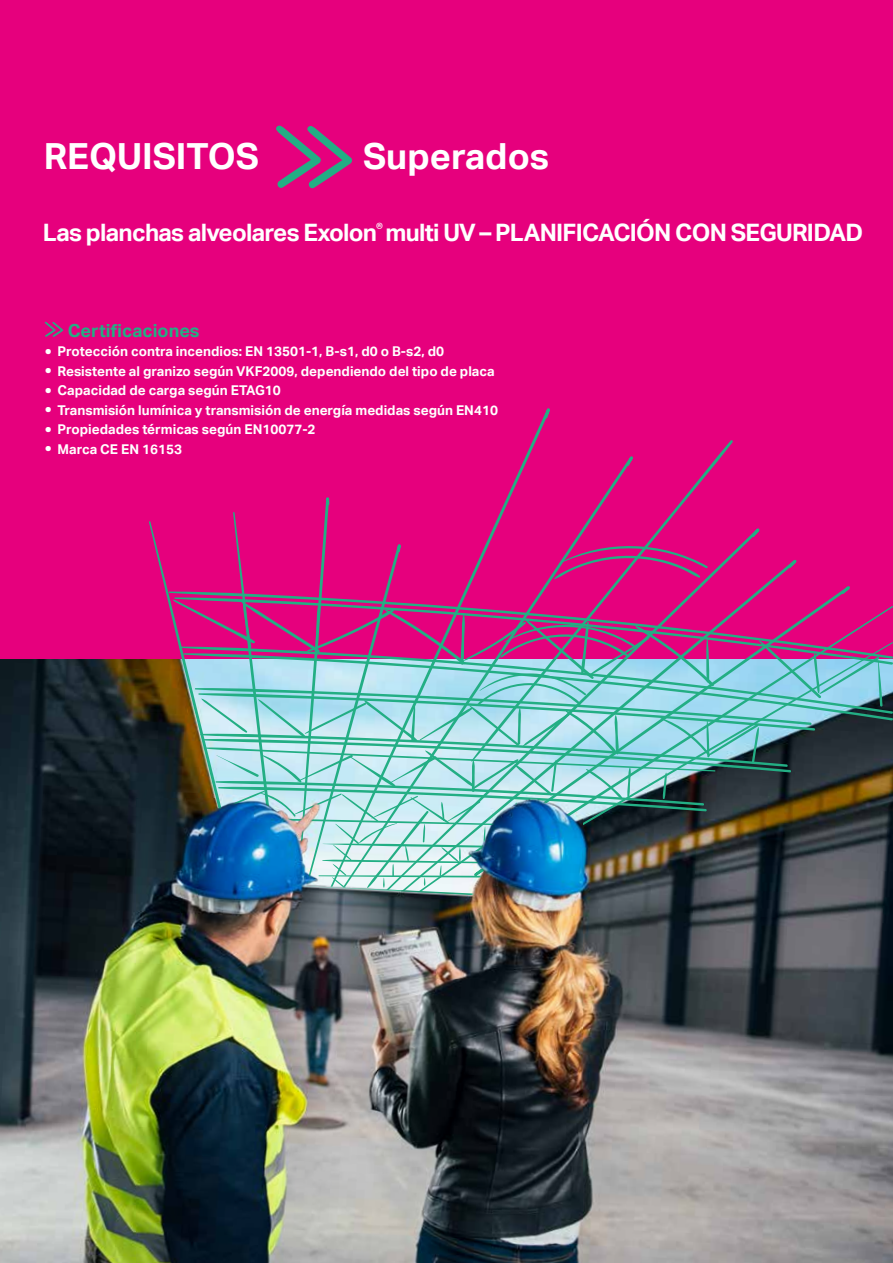
<style>
.page{position:relative;width:893px;height:1263px;background:#e6007d}
.page>*{position:absolute;margin:0;border:0;box-sizing:border-box;transform-origin:0 0}
.t1{font:700 36px "Aktiv Grotesk";color:#fff}
.t2{font:700 24px "Aktiv Grotesk";letter-spacing:-.03em;color:#fff}
.t3{font:700 18px "Aktiv Grotesk";color:#23ae84}
.t4{font:700 13.5px "Aktiv Grotesk";color:#fff}
.s1{font-size:17.55px}
</style>
<div class="page">
<img style="left:0;top:659px;width:893px;height:604px">
<svg style="left:883px;top:642px;width:10px;height:195px;background:#4c4f56"></svg>
<svg style="left:149px;top:497px;width:734px;height:407px"></svg>
<img style="left:136px;top:798px;width:447px;height:465px">
<svg style="left:44px;top:321px;width:19px;height:16px"></svg>
<svg style="left:276px;top:125px;width:76px;height:64px"></svg>
<h1 class="t1" style="left:44px;top:134px;width:217px">REQUISITOS</h1>
<h1 class="t1" style="left:363px;top:134px;width:188px">Superados</h1>
<h2 class="t2" style="left:43px;top:218px;width:822px">Las planchas alveolares Exolon<sup>®</sup> multi UV – PLANIFICACIÓN CON SEGURIDAD</h2>
<h3 class="t3" style="left:68px;top:319px;width:133px">Certificaciones</h3>
<p class="t4" style="left:45px;top:343px;width:401px"><span class="s1">•</span> Protección contra incendios: EN 13501-1, B-s1, d0 o B-s2, d0</p>
<p class="t4" style="left:45px;top:363px;width:451px"><span class="s1">•</span> Resistente al granizo según VKF2009, dependiendo del tipo de placa</p>
<p class="t4" style="left:45px;top:382px;width:238px"><span class="s1">•</span> Capacidad de carga según ETAG10</p>
<p class="t4" style="left:45px;top:402px;width:455px"><span class="s1">•</span> Transmisión lumínica y transmisión de energía medidas según EN410</p>
<p class="t4" style="left:45px;top:421px;width:272px"><span class="s1">•</span> Propiedades térmicas según EN10077-2</p>
<p class="t4" style="left:45px;top:441px;width:139px"><span class="s1">•</span> Marca CE EN 16153</p>
</div>
